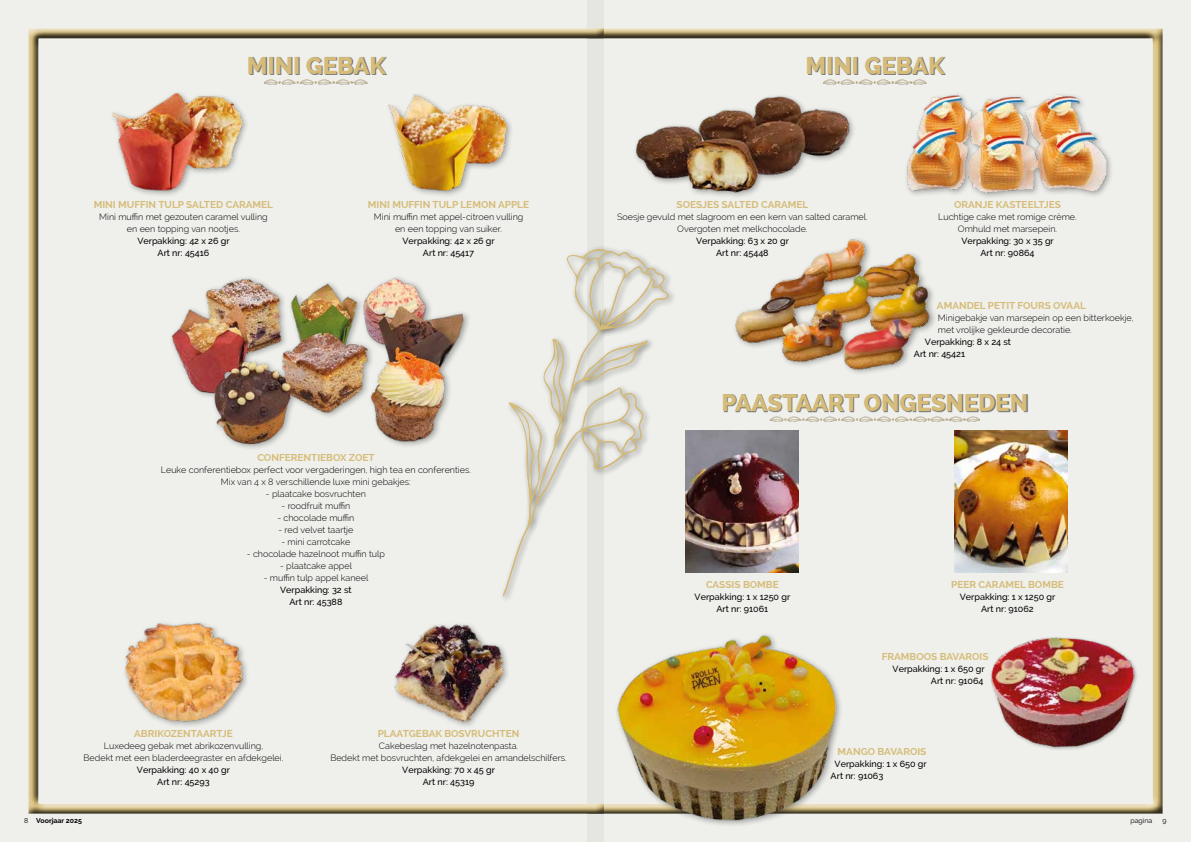
<style>
.page{position:relative;width:1191px;height:842px;background:#fff}
.page>*{position:absolute;margin:0;border:0;box-sizing:border-box;transform-origin:0 0}
.t1{font:800 24px "Raleway";color:#d6bc78}
.t2{font:700 10px "Raleway";color:#d6bc78}
.t3{font:300 9px/12px "Raleway";color:#000;text-align:center}
.t4{font:500 9px/12px "Raleway";color:#000;text-align:center}
.t5{font:700 7px "Raleway";color:#000}
.t6{font:7px "Raleway";color:#000}
.s1{font-weight:400}
</style>
<div class="page">
<div style="left:587px;top:0;width:604px;height:842px;background:#eff0ec"></div>
<div style="left:586px;top:28px;width:576px;height:786px;background:#000;opacity:.75"></div>
<div style="left:0;top:0;width:604px;height:842px;background:#eff0ec"></div>
<div style="left:28px;top:28px;width:577px;height:786px;background:#000;opacity:.75"></div>
<div style="left:249px;top:57px;width:139px;height:18px;background:#000;opacity:.5"></div>
<div style="left:108px;top:90px;width:141px;height:108px;background:#eff0ec"></div>
<img style="left:112px;top:94px;width:142px;height:99px">
<div style="left:385px;top:91px;width:129px;height:107px;background:#000;opacity:.35"></div>
<img style="left:389px;top:94px;width:119px;height:99px">
<div style="left:168px;top:275px;width:303px;height:176px;background:#eff0ec"></div>
<img style="left:167px;top:276px;width:301px;height:170px">
<div style="left:122px;top:620px;width:128px;height:108px;background:#000;opacity:.35"></div>
<img style="left:123px;top:623px;width:121px;height:99px">
<div style="left:391px;top:621px;width:119px;height:108px;background:#000;opacity:.35"></div>
<img style="left:392px;top:623px;width:113px;height:99px">
<div style="left:264px;top:79px;width:103px;height:6px;background:#000;opacity:.5"></div>
<svg style="left:264px;top:79px;width:103px;height:5px"></svg>
<div style="left:499px;top:245px;width:177px;height:358px;background:#eff0ec"></div>
<svg style="left:502px;top:248px;width:170px;height:348px"></svg>
<div style="left:807px;top:57px;width:139px;height:18px;background:#000;opacity:.5"></div>
<div style="left:632px;top:93px;width:224px;height:107px;background:#000;opacity:.35"></div>
<img style="left:632px;top:94px;width:221px;height:99px">
<div style="left:904px;top:92px;width:209px;height:108px;background:#000;opacity:.35"></div>
<img style="left:905px;top:94px;width:204px;height:99px">
<div style="left:732px;top:237px;width:205px;height:140px;background:#eff0ec"></div>
<img style="left:731px;top:238px;width:204px;height:134px">
<img style="left:954px;top:431px;width:113px;height:142px">
<img style="left:685px;top:431px;width:114px;height:142px">
<div style="left:614px;top:632px;width:229px;height:196px;background:#eff0ec"></div>
<img style="left:614px;top:635px;width:226px;height:188px">
<div style="left:724px;top:394px;width:304px;height:18px;background:#000;opacity:.5"></div>
<img style="left:985px;top:635px;width:154px;height:114px">
<div style="left:823px;top:79px;width:103px;height:6px;background:#000;opacity:.5"></div>
<svg style="left:823px;top:79px;width:103px;height:5px"></svg>
<div style="left:770px;top:417px;width:210px;height:5px;background:#000;opacity:.5"></div>
<svg style="left:770px;top:417px;width:209px;height:5px"></svg>
<h1 class="t1" style="left:247px;top:52px;width:140px">MINI GEBAK</h1>
<p class="t2" style="left:94px;top:199px;width:181px">MINI MUFFIN TULP SALTED CARAMEL</p>
<p class="t3" style="left:99px;top:211px;width:170px">Mini muffin met gezouten caramel vulling en een topping van nootjes.</p>
<p class="t4" style="left:137px;top:235px;width:94px">Verpakking: 42 x 26 gr<br>Art nr: 45416</p>
<p class="t2" style="left:368px;top:199px;width:163px">MINI MUFFIN TULP LEMON APPLE</p>
<p class="t3" style="left:374px;top:211px;width:151px">Mini muffin met appel-citroen vulling en een topping van suiker.</p>
<p class="t4" style="left:402px;top:235px;width:94px">Verpakking: 42 x 26 gr<br>Art nr: 45417</p>
<p class="t2" style="left:257px;top:452px;width:119px">CONFERENTIEBOX ZOET</p>
<p class="t3" style="left:161px;top:464px;width:312px">Leuke conferentiebox perfect voor vergaderingen, high tea en conferenties.<br>Mix van 4 x 8 verschillende luxe mini gebakjes:</p>
<p class="t3" style="left:266px;top:488px;width:101px">- plaatcake bosvruchten</p>
<p class="t3" style="left:281px;top:500px;width:70px">- roodfruit muffin</p>
<p class="t3" style="left:277px;top:512px;width:79px">- chocolade muffin</p>
<p class="t3" style="left:278px;top:524px;width:76px">- red velvet taartje</p>
<p class="t3" style="left:281px;top:536px;width:71px">- mini carrotcake</p>
<p class="t3" style="left:247px;top:548px;width:140px">- chocolade hazelnoot muffin tulp</p>
<p class="t3" style="left:280px;top:560px;width:73px">- plaatcake appel</p>
<p class="t3" style="left:264px;top:572px;width:106px">- muffin tulp appel kaneel</p>
<p class="t4" style="left:280px;top:584px;width:73px">Verpakking: 32 st<br>Art nr: 45388</p>
<p class="t2" style="left:134px;top:728px;width:100px">ABRIKOZENTAARTJE</p>
<p class="t3" style="left:84px;top:740px;width:201px">Luxedeeg gebak met abrikozenvulling,<br>Bedekt met een bladerdeegraster en afdekgelei.</p>
<p class="t4" style="left:137px;top:764px;width:95px">Verpakking: 40 x 40 gr<br>Art nr: 45293</p>
<p class="t2" style="left:378px;top:728px;width:143px">PLAATGEBAK BOSVRUCHTEN</p>
<p class="t3" style="left:330px;top:740px;width:238px">Cakebeslag met hazelnotenpasta.<br>Bedekt met bosvruchten, afdekgelei en amandelschilfers.</p>
<p class="t4" style="left:402px;top:764px;width:94px">Verpakking: 70 x 45 gr<br>Art nr: 45319</p>
<h1 class="t1" style="left:805px;top:52px;width:140px">MINI GEBAK</h1>
<p class="t2" style="left:676px;top:199px;width:133px">SOESJES SALTED CARAMEL</p>
<p class="t3" style="left:617px;top:211px;width:252px">Soesje gevuld met slagroom en een kern van salted caramel.<br>Overgoten met melkchocolade.</p>
<p class="t4" style="left:696px;top:235px;width:94px">Verpakking: 63 x 20 gr<br>Art nr: 45448</p>
<p class="t2" style="left:954px;top:199px;width:108px">ORANJE KASTEELTJES</p>
<p class="t3" style="left:938px;top:211px;width:140px">Luchtige cake met romige crème.<br>Omhuld met marsepein.</p>
<p class="t4" style="left:961px;top:235px;width:94px">Verpakking: 30 x 35 gr<br>Art nr: 90864</p>
<p class="t2" style="left:937px;top:299px;width:151px">AMANDEL PETIT FOURS OVAAL</p>
<p class="t3" style="left:938px;top:311px;width:197px;text-align:left">Minigebakje van marsepein op een bitterkoekje, met vrolijke gekleurde decoratie.</p>
<p class="t4" style="left:914px;top:335px;width:99px;text-align:left;text-indent:11px">Verpakking: 8 x 24 st<br>Art nr: 45421</p>
<h1 class="t1" style="left:721px;top:389px;width:308px">PAASTAART ONGESNEDEN</h1>
<p class="t2" style="left:706px;top:578px;width:74px">CASSIS BOMBE</p>
<p class="t4" style="left:694px;top:590px;width:97px">Verpakking: 1 x 1250 gr<br>Art nr: 91061</p>
<p class="t2" style="left:951px;top:578px;width:114px">PEER CARAMEL BOMBE</p>
<p class="t4" style="left:959px;top:590px;width:97px">Verpakking: 1 x 1250 gr<br>Art nr: 91062</p>
<p class="t2" style="left:881px;top:651px;width:108px">FRAMBOOS BAVAROIS</p>
<p class="t4" style="left:892px;top:663px;width:94px;text-align:right">Verpakking: 1 x 650 gr<br>Art nr: 91064</p>
<p class="t2" style="left:837px;top:746px;width:90px">MANGO BAVAROIS</p>
<p class="t4" style="left:830px;top:758px;width:98px;text-align:left;text-indent:4px">Verpakking: 1 x 650 gr<br>Art nr: 91063</p>
<p class="t5" style="left:24px;top:816px;width:59px"><span class="s1">8</span> Voorjaar 2025</p>
<p class="t6" style="left:1130px;top:816px;width:23px">pagina</p>
<p class="t6" style="left:1162px;top:816px;width:6px">9</p>
</div>
